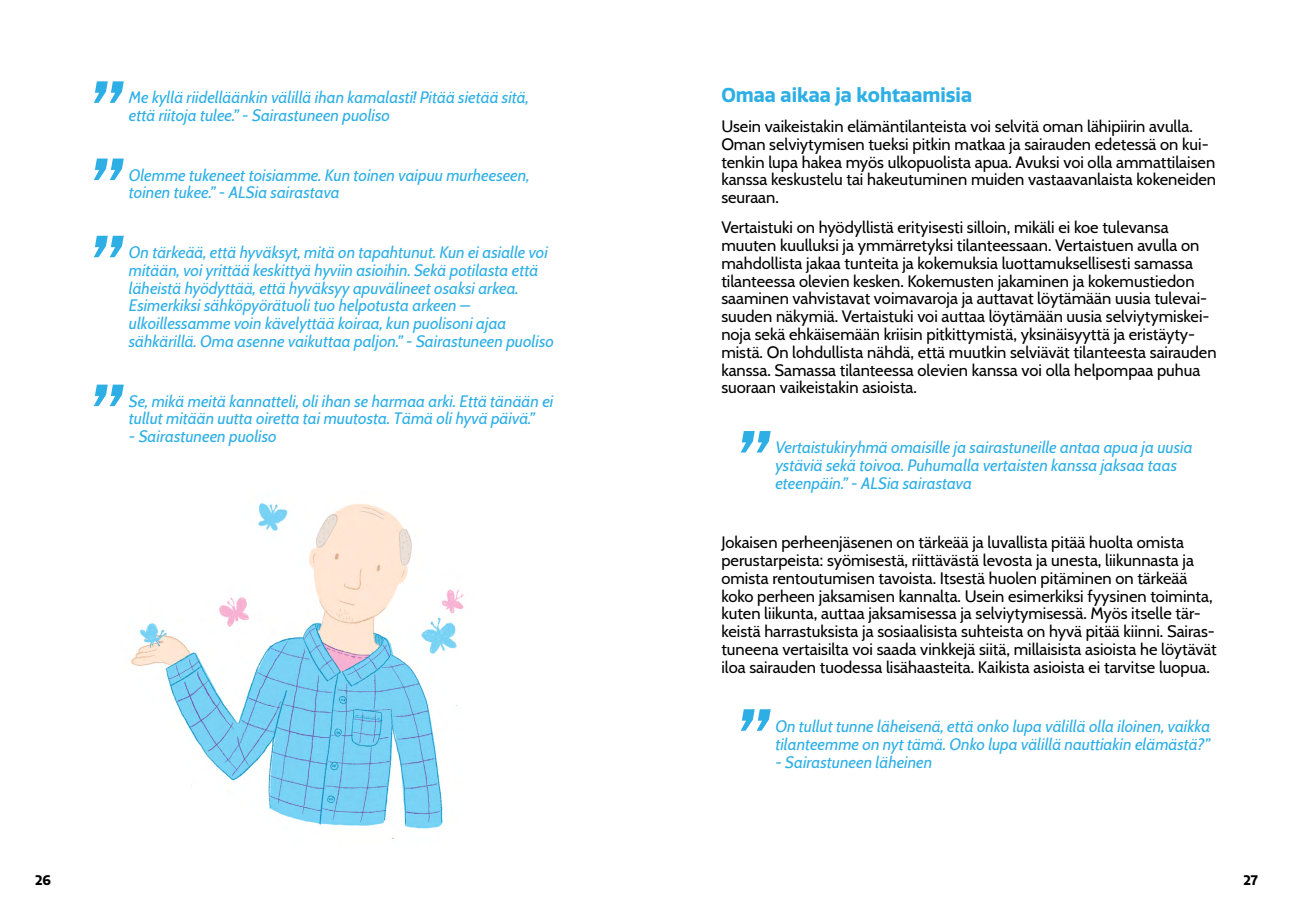
<style>
.page{position:relative;width:1293px;height:910px;background:#fff}
.page>*{position:absolute;margin:0;border:0;box-sizing:border-box;transform-origin:0 0}
.t1{font:italic 700 84px/77.2px "Cabin";color:#2dafe6}
.t2{font:700 19.5px "Quatro";color:#2dafe6}
.t3{font:16.5px/17.9px "Cabin";color:#000}
.t4{font:italic 16.5px/17.9px "Cabin";color:#2dafe6}
.t5{font:700 13.5px "Quatro";color:#000}
</style>
<div class="page">
<img style="left:130px;top:503px;width:334px;height:336px">
<h1 class="t1" style="left:88px;top:65px;width:35px">”</h1>
<p class="t2" style="left:721px;top:84px;width:252px">Omaa aikaa ja kohtaamisia</p>
<p class="t3" style="left:721px;top:116px;width:496px">Usein vaikeistakin elämäntilanteista voi selvitä oman lähipiirin avulla.<br>Oman selviytymisen tueksi pitkin matkaa ja sairauden edetessä on kui&shy;tenkin lupa hakea myös ulkopuolista apua. Avuksi voi olla ammattilaisen kanssa keskustelu tai hakeutuminen muiden vastaavanlaista kokeneiden seuraan.</p>
<p class="t3" style="left:721px;top:217px;width:497px">Vertaistuki on hyödyllistä erityisesti silloin, mikäli ei koe tulevansa muuten kuulluksi ja ymmärretyksi tilanteessaan. Vertaistuen avulla on mahdollista jakaa tunteita ja kokemuksia luottamuksellisesti samassa tilanteessa olevien kesken. Kokemusten jakaminen ja kokemustiedon saaminen vahvistavat voimavaroja ja auttavat löytämään uusia tulevai&shy;suuden näkymiä. Vertaistuki voi auttaa löytämään uusia selviytymiskei&shy;noja sekä ehkäisemään kriisin pitkittymistä, yksinäisyyttä ja eristäyty&shy;mistä. On lohdullista nähdä, että muutkin selviävät tilanteesta sairauden kanssa. Samassa tilanteessa olevien kanssa voi olla helpompaa puhua suoraan vaikeistakin asioista.</p>
<p class="t4" style="left:129px;top:87px;width:401px">Me kyllä riidelläänkin välillä ihan kamalasti! Pitää sietää sitä, että riitoja tulee.” - Sairastuneen puoliso</p>
<h1 class="t1" style="left:88px;top:142px;width:35px">” ”</h1>
<p class="t4" style="left:129px;top:164px;width:402px">Olemme tukeneet toisiamme. Kun toinen vaipuu murheeseen, toinen tukee.” - ALSia sairastava</p>
<p class="t4" style="left:129px;top:242px;width:426px">On tärkeää, että hyväksyt, mitä on tapahtunut. Kun ei asialle voi mitään, voi yrittää keskittyä hyviin asioihin. Sekä potilasta että läheistä hyödyttää, että hyväksyy apuvälineet osaksi arkea.<br>Esimerkiksi sähköpyörätuoli tuo helpotusta arkeen – ulkoillessamme voin kävelyttää koiraa, kun puolisoni ajaa sähkärillä. Oma asenne vaikuttaa paljon.” - Sairastuneen puoliso</p>
<h1 class="t1" style="left:88px;top:368px;width:35px">”</h1>
<p class="t4" style="left:129px;top:390px;width:426px">Se, mikä meitä kannatteli, oli ihan se harmaa arki. Että tänään ei tullut mitään uutta oiretta tai muutosta. Tämä oli hyvä päivä.”</p>
<p class="t4" style="left:129px;top:426px;width:149px">- Sairastuneen puoliso</p>
<h1 class="t1" style="left:735px;top:415px;width:35px">”</h1>
<p class="t4" style="left:775px;top:437px;width:419px">Vertaistukiryhmä omaisille ja sairastuneille antaa apua ja uusia ystäviä sekä toivoa. Puhumalla vertaisten kanssa jaksaa taas eteenpäin.” - ALSia sairastava</p>
<p class="t3" style="left:721px;top:532px;width:497px">Jokaisen perheenjäsenen on tärkeää ja luvallista pitää huolta omista perustarpeista: syömisestä, riittävästä levosta ja unesta, liikunnasta ja omista rentoutumisen tavoista. Itsestä huolen pitäminen on tärkeää koko perheen jaksamisen kannalta. Usein esimerkiksi fyysinen toiminta, kuten liikunta, auttaa jaksamisessa ja selviytymisessä. Myös itselle tär&shy;keistä harrastuksista ja sosiaalisista suhteista on hyvä pitää kiinni. Sairas&shy;tuneena vertaisilta voi saada vinkkejä siitä, millaisista asioista he löytävät iloa sairauden tuodessa lisähaasteita. Kaikista asioista ei tarvitse luopua.</p>
<h1 class="t1" style="left:735px;top:693px;width:35px">”</h1>
<p class="t4" style="left:775px;top:716px;width:437px">On tullut tunne läheisenä, että onko lupa välillä olla iloinen, vaikka tilanteemme on nyt tämä. Onko lupa välillä nauttiakin elämästä?”</p>
<p class="t4" style="left:775px;top:752px;width:158px">- Sairastuneen läheinen</p>
<p class="t5" style="left:35px;top:872px;width:18px">26</p>
<p class="t5" style="left:1243px;top:872px;width:16px">27</p>
</div>
